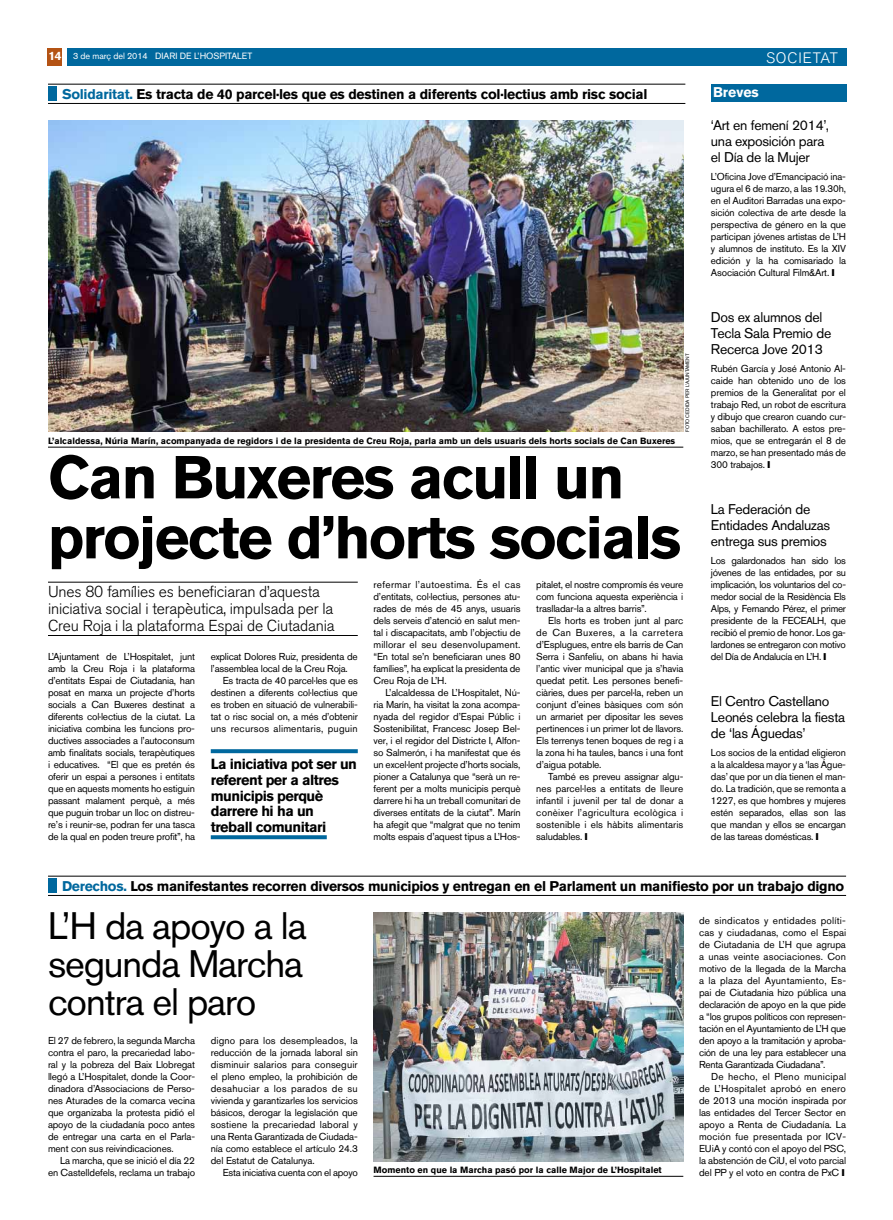
<style>
.page{position:relative;width:893px;height:1220px;background:#fff}
.page>*{position:absolute;margin:0;border:0;box-sizing:border-box;transform-origin:0 0}
.t1{font:700 60px/60px "Akzidenz Grotesk BQ";letter-spacing:-.03em;color:#000}
.t2{font:38px/38px "Akzidenz Grotesk BQ";letter-spacing:-.03em;color:#000;text-align:justify}
.t3{font:300 15.8px/17px "Akzidenz Grotesk BQ";letter-spacing:-.01em;color:#000}
.t4{font:300 15px "Akzidenz Grotesk BQ";letter-spacing:.06em;color:#fff}
.t5{font:700 14.5px/15.7px "Akzidenz Grotesk BQ";letter-spacing:-.035em;color:#000}
.t6{font:14px/16px "Akzidenz Grotesk BQ";letter-spacing:-.02em;color:#000}
.t7{font:700 14px "Akzidenz Grotesk BQ";letter-spacing:-.02em;color:#000}
.t8{font:700 14px "Akzidenz Grotesk BQ";color:#fff}
.t9{font:10px/12px "Akzidenz Grotesk BQ";letter-spacing:-.015em;color:#000;text-align:justify}
.t10{font:10px "Akzidenz Grotesk BQ";letter-spacing:.02em;color:#000}
.t11{font:700 9px "Akzidenz Grotesk BQ";color:#000}
.t12{font:9px "Akzidenz Grotesk BQ";color:#fff}
.t13{font:5px "Akzidenz Grotesk BQ";color:#000}
.s1{font-weight:700;font-size:12px}
.s2{font-style:inherit}
.s3{color:#00689e}
</style>
<div class="page">
<div style="left:67px;top:48px;width:779px;height:18px;background:#00689e"></div>
<div style="left:48px;top:48px;width:14px;height:18px;background:#b45314"></div>
<hr style="left:48px;top:84px;width:637px;height:1px;background:#000">
<hr style="left:48px;top:103px;width:637px;height:1px;background:#000">
<div style="left:48px;top:86px;width:8px;height:16px;background:#00689e"></div>
<img style="left:374px;top:912px;width:309px;height:250px">
<hr style="left:374px;top:1176px;width:309px;height:1px;background:#000">
<hr style="left:48px;top:447px;width:635px;height:1px;background:#000">
<img style="left:48px;top:120px;width:635px;height:312px">
<svg style="left:211px;top:749px;width:147px;height:4px"></svg>
<svg style="left:211px;top:835px;width:116px;height:4px"></svg>
<hr style="left:48px;top:582px;width:310px;height:1px;background:#000">
<hr style="left:48px;top:635px;width:310px;height:1px;background:#000">
<div style="left:711px;top:84px;width:135px;height:18px;background:#00689e"></div>
<hr style="left:48px;top:876px;width:798px;height:1px;background:#000">
<hr style="left:48px;top:895px;width:798px;height:1px;background:#000">
<div style="left:48px;top:878px;width:8px;height:16px;background:#00689e"></div>
<p class="t12" style="left:48px;top:51px;width:205px"><span class="s1">14</span> <span class="s2">3 de març del 2014</span> DIARI DE L’HOSPITALET</p>
<h3 class="t4" style="left:766px;top:49px;width:73px">societat</h3>
<h3 class="t7" style="left:62px;top:86px;width:587px"><span class="s3">Solidaritat.</span> Es tracta de 40 parcel·les que es destinen a diferents col·lectius amb risc social</h3>
<h3 class="t8" style="left:713px;top:84px;width:47px">Breves</h3>
<h3 class="t6" style="left:711px;top:117px;width:120px">‘Art en femení 2014’, una exposición para el Día de la Mujer</h3>
<p class="t9" style="left:711px;top:170px;width:137px;text-align:left">L’Oficina Jove d’Emancipació ina&shy;ugura el 6 de marzo, a las 19.30h, en el Auditori Barradas una expo-- sición colectiva de arte desde la perspectiva de género en la que participan jóvenes artistas de L’H y alumnos de instituto. Es la XIV edición y la ha comisariado la<br>Asociación Cultural Film&amp;Art.</p>
<h3 class="t6" style="left:711px;top:309px;width:122px">Dos ex alumnos del<br>Tecla Sala Premio de<br>Recerca Jove 2013</h3>
<p class="t9" style="left:711px;top:362px;width:137px">Rubén García y José Antonio Al&shy;caide han obtenido uno de los premios de la Generalitat por el trabajo Red, un robot de escritura y dibujo que crearon cuando cur&shy;saban bachillerato. A estos pre&shy;mios, que se entregarán el 8 de marzo, se han presentado más de 300 trabajos.</p>
<h3 class="t6" style="left:711px;top:501px;width:121px">La Federación de<br>Entidades Andaluzas entrega sus premios</h3>
<p class="t9" style="left:711px;top:554px;width:137px">Los galardonados han sido los jóvenes de las entidades, por su implicación, los voluntarios del co&shy;medor social de la Residència Els Alps, y Fernando Pérez, el primer presidente de la FECEALH, que recibió el premio de honor. Los ga&shy;lardones se entregaron con motivo del Día de Andalucía en L’H.</p>
<h3 class="t6" style="left:711px;top:693px;width:136px">El Centro Castellano<br>Leonés celebra la fiesta de ‘las Águedas’</h3>
<p class="t9" style="left:711px;top:746px;width:137px">Los socios de la entidad eligieron a la alcaldesa mayor y a ‘las Águe&shy;das’ que por un día tienen el man&shy;do. La tradición, que se remonta a 1227, es que hombres y mujeres estén separados, ellas son las que mandan y ellos se encargan de las tareas domésticas.</p>
<p class="t13" style="left:685px;top:432px;width:80px;rotate:-90deg">fotocedidaperl’ajuntament</p>
<p class="t11" style="left:48px;top:436px;width:629px">L’alcaldessa, Núria Marín, acompanyada de regidors i de la presidenta de Creu Roja, parla amb un dels usuaris dels horts socials de Can Buxeres</p>
<h1 class="t1" style="left:48px;top:447px;width:635px">Can Buxeres acull un projecte d’horts socials</h1>
<p class="t9" style="left:374px;top:578px;width:149px">refermar l’autoestima. És el cas d’entitats, col·lectius, persones atu&shy;rades de més de 45 anys, usuaris dels serveis d’atenció en salut men&shy;tal i discapacitats, amb l’objectiu de millorar el seu desenvolupament. “En total se’n beneficiaran unes 80 famílies”, ha explicat la presidenta de Creu Roja de L’H.</p>
<p class="t9" style="left:373px;top:686px;width:149px;text-indent:12px">L’alcaldessa de L’Hospitalet, Nú&shy;ria Marín, ha visitat la zona acompa&shy;nyada del regidor d’Espai Públic i Sostenibilitat, Francesc Josep Bel&shy;ver, i el regidor del Districte I, Alfon&shy;so Salmerón, i ha manifestat que és un excel·lent projecte d’horts socials, pioner a Catalunya que “serà un re&shy;ferent per a molts municipis perquè darrere hi ha un treball comunitari de diverses entitats de la ciutat”. Marín ha afegit que “malgrat que no tenim molts espais d’aquest tipus a L’Hos-</p>
<h3 class="t7" style="left:62px;top:878px;width:784px"><span class="s3">Derechos.</span> Los manifestantes recorren diversos municipios y entregan en el Parlament un manifiesto por un trabajo digno</h3>
<h2 class="t2" style="left:48px;top:906px;width:260px">L’H da apoyo a la segunda Marcha contra el paro</h2>
<p class="t9" style="left:48px;top:1034px;width:149px">El 27 de febrero, la segunda Marcha contra el paro, la precariedad labo&shy;ral y la pobreza del Baix Llobregat llegó a L’Hospitalet, donde la Coor&shy;dinadora d’Associacions de Perso&shy;nes Aturades de la comarca vecina que organizaba la protesta pidió el apoyo de la ciudadanía poco antes de entregar una carta en el Parla&shy;ment con sus reivindicaciones.</p>
<p class="t9" style="left:48px;top:1154px;width:149px;text-align:right">La marcha, que se inició el día 22 en Castelldefels, reclama un trabajo</p>
<p class="t9" style="left:536px;top:578px;width:149px">pitalet, el nostre compromís és veure com funciona aquesta experiència i traslladar-la a altres barris”.</p>
<p class="t9" style="left:536px;top:614px;width:149px;text-indent:12px">Els horts es troben junt al parc de Can Buxeres, a la carretera d’Esplugues, entre els barris de Can Serra i Sanfeliu, on abans hi havia l’antic viver municipal que ja s’havia quedat petit. Les persones benefi&shy;ciàries, dues per parcel·la, reben un conjunt d’eines bàsiques com són un armariet per dipositar les seves pertinences i un primer lot de llavors.<br>Els terrenys tenen boques de reg i a la zona hi ha taules, bancs i una font d’aigua potable.</p>
<p class="t9" style="left:536px;top:770px;width:149px;text-indent:12px">També es preveu assignar algu&shy;nes parcel·les a entitats de lleure infantil i juvenil per tal de donar a conèixer l’agricultura ecològica i sostenible i els hàbits alimentaris saludables.</p>
<h3 class="t3" style="left:48px;top:584px;width:288px">Unes 80 famílies es beneficiaran d’aquesta iniciativa social i terapèutica, impulsada per la<br>Creu Roja i la plataforma Espai de Ciutadania</h3>
<p class="t9" style="left:211px;top:650px;width:149px">explicat Dolores Ruiz, presidenta de</p>
<p class="t9" style="left:211px;top:662px;width:139px">l’assemblea local de la Creu Roja.</p>
<p class="t9" style="left:223px;top:674px;width:137px">Es tracta de 40 parcel·les que es</p>
<p class="t9" style="left:211px;top:686px;width:149px">destinen a diferents col·lectius que</p>
<p class="t9" style="left:211px;top:698px;width:149px">es troben en situació de vulnerabili-</p>
<p class="t9" style="left:211px;top:710px;width:149px">tat o risc social on, a més d’obtenir</p>
<p class="t10" style="left:211px;top:723px;width:148px">uns recursos alimentaris, puguin</p>
<p class="t9" style="left:48px;top:650px;width:149px">L’Ajuntament de L’Hospitalet, junt amb la Creu Roja i la plataforma d’entitats Espai de Ciutadania, han posat en marxa un projecte d’horts socials a Can Buxeres destinat a diferents col·lectius de la ciutat. La iniciativa combina les funcions pro&shy;ductives associades a l’autoconsum amb finalitats socials, terapèutiques i educatives. “El que es pretén és oferir un espai a persones i entitats que en aquests moments ho estiguin passant malament perquè, a més que puguin trobar un lloc on distreu&shy;re’s i reunir-se, podran fer una tasca de la qual en poden treure profit”, ha</p>
<h3 class="t5" style="left:211px;top:756px;width:148px">La iniciativa pot ser un referent per a altres municipis perquè darrere hi ha un treball comunitari</h3>
<p class="t9" style="left:699px;top:914px;width:149px">de sindicatos y entidades políti&shy;cas y ciudadanas, como el Espai de Ciutadania de L’H que agrupa a unas veinte asociaciones. Con motivo de la llegada de la Marcha a la plaza del Ayuntamiento, Es&shy;pai de Ciutadania hizo pública una declaración de apoyo en la que pide a “los grupos políticos con represen&shy;tación en el Ayuntamiento de L’H que den apoyo a la tramitación y aproba&shy;ción de una ley para establecer una Renta Garantizada Ciudadana”.</p>
<p class="t9" style="left:699px;top:1070px;width:149px;text-indent:12px">De hecho, el Pleno municipal de L’Hospitalet aprobó en enero de 2013 una moción inspirada por las entidades del Tercer Sector en apoyo a Renta de Ciudadanía. La moción fue presentada por ICV-EUiA y contó con el apoyo del PSC, la abstención de CiU, el voto parcial del PP y el voto en contra de PxC</p>
<p class="t9" style="left:211px;top:1034px;width:149px">digno para los desempleados, la reducción de la jornada laboral sin disminuir salarios para conseguir el pleno empleo, la prohibición de desahuciar a los parados de su vivienda y garantizarles los servicios básicos, derogar la legislación que sostiene la precariedad laboral y una Renta Garantizada de Ciudada&shy;nía como establece el artículo 24.3 del Estatut de Catalunya.</p>
<p class="t9" style="left:223px;top:1166px;width:137px">Esta iniciativa cuenta con el apoyo</p>
<p class="t11" style="left:374px;top:1165px;width:290px">Momento en que la Marcha pasó por la calle Major de L’Hospitalet</p>
</div>
